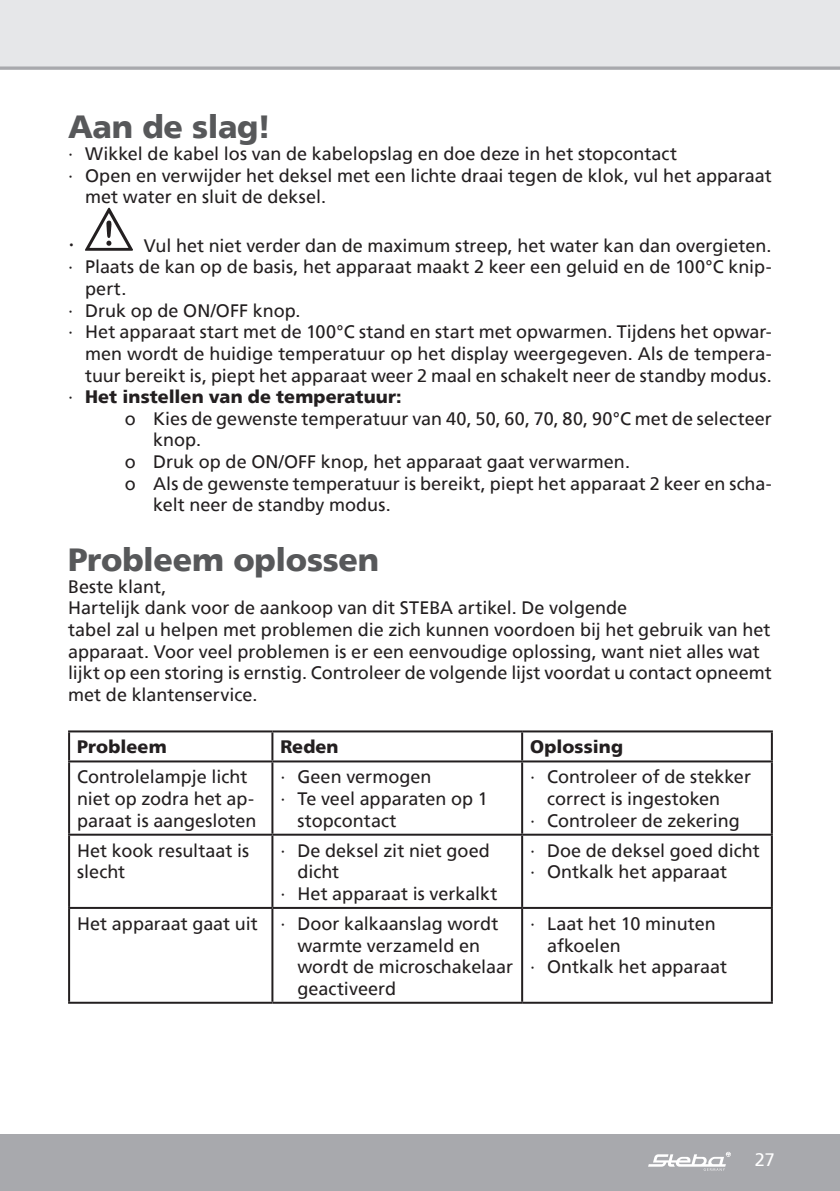
<style>
.page{position:relative;width:840px;height:1191px;background:#fff}
.page>*{position:absolute;margin:0;border:0;box-sizing:border-box;transform-origin:0 0}
.t1{font:900 32px "Frutiger";letter-spacing:-.01em;color:#57585a}
.t2{font:24px "Frutiger";color:#231f20}
.t3{font:18px/21.6px "Frutiger";color:#231f20}
.t4{font:900 18px "Frutiger";letter-spacing:.005em;color:#231f20}
.t5{font:18px "Frutiger";color:#fff}
.s1{font-weight:400}
</style>
<div class="page">
<div style="left:0;top:0;width:839px;height:68px;background:#e6e7e9"></div>
<div style="left:0;top:1134px;width:839px;height:57px;background:#a8a9ad"></div>
<svg style="left:648px;top:1151px;width:82px;height:19px"></svg>
<svg style="left:0;top:66px;width:839px;height:4px;background:#b3b4b8"></svg>
<img style="left:85px;top:208px;width:48px;height:43px">
<hr style="left:68px;top:730px;width:204px;height:2px;background:#231f20">
<hr style="left:68px;top:732px;width:2px;height:28px;background:#231f20">
<hr style="left:272px;top:730px;width:250px;height:2px;background:#231f20">
<hr style="left:271px;top:732px;width:2px;height:28px;background:#231f20">
<hr style="left:522px;top:730px;width:250px;height:2px;background:#231f20">
<hr style="left:521px;top:732px;width:2px;height:28px;background:#231f20">
<hr style="left:770px;top:732px;width:2px;height:28px;background:#231f20">
<hr style="left:68px;top:760px;width:204px;height:2px;background:#231f20">
<hr style="left:68px;top:762px;width:2px;height:71px;background:#231f20">
<hr style="left:272px;top:760px;width:250px;height:2px;background:#231f20">
<hr style="left:271px;top:762px;width:2px;height:71px;background:#231f20">
<hr style="left:522px;top:760px;width:250px;height:2px;background:#231f20">
<hr style="left:521px;top:762px;width:2px;height:71px;background:#231f20">
<hr style="left:770px;top:762px;width:2px;height:71px;background:#231f20">
<hr style="left:68px;top:833px;width:204px;height:2px;background:#231f20">
<hr style="left:68px;top:835px;width:2px;height:72px;background:#231f20">
<hr style="left:272px;top:833px;width:250px;height:2px;background:#231f20">
<hr style="left:271px;top:835px;width:2px;height:72px;background:#231f20">
<hr style="left:522px;top:833px;width:250px;height:2px;background:#231f20">
<hr style="left:521px;top:835px;width:2px;height:72px;background:#231f20">
<hr style="left:770px;top:835px;width:2px;height:72px;background:#231f20">
<hr style="left:68px;top:907px;width:204px;height:2px;background:#231f20">
<hr style="left:68px;top:909px;width:2px;height:92px;background:#231f20">
<hr style="left:272px;top:907px;width:250px;height:2px;background:#231f20">
<hr style="left:271px;top:909px;width:2px;height:92px;background:#231f20">
<hr style="left:522px;top:907px;width:250px;height:2px;background:#231f20">
<hr style="left:521px;top:909px;width:2px;height:92px;background:#231f20">
<hr style="left:770px;top:909px;width:2px;height:92px;background:#231f20">
<hr style="left:68px;top:1001px;width:204px;height:2px;background:#231f20">
<hr style="left:272px;top:1001px;width:250px;height:2px;background:#231f20">
<hr style="left:522px;top:1001px;width:250px;height:2px;background:#231f20">
<h1 class="t1" style="left:68px;top:108px;width:205px">Aan de slag!</h1>
<p class="t3" style="left:68px;top:143px;width:610px">∙ Wikkel de kabel los van de kabelopslag en doe deze in het stopcontact</p>
<p class="t3" style="left:68px;top:164px;width:704px">∙ Open en verwijder het deksel met een lichte draai tegen de klok, vul het apparaat</p>
<p class="t3" style="left:85px;top:186px;width:242px">met water en sluit de deksel.</p>
<h2 class="t2" style="left:68px;top:229px;width:8px">∙</h2>
<p class="t3" style="left:144px;top:235px;width:628px">Vul het niet verder dan de maximum streep, het water kan dan overgieten.</p>
<p class="t3" style="left:68px;top:256px;width:704px">∙ Plaats de kan op de basis, het apparaat maakt 2 keer een geluid en de 100°C knip-</p>
<p class="t3" style="left:85px;top:278px;width:43px">pert.</p>
<p class="t3" style="left:68px;top:299px;width:234px">∙ Druk op de ON/OFF knop.</p>
<p class="t3" style="left:68px;top:321px;width:704px">∙ Het apparaat start met de 100°C stand en start met opwarmen. Tijdens het opwar-</p>
<p class="t3" style="left:85px;top:343px;width:687px">men wordt de huidige temperatuur op het display weergegeven. Als de tempera-</p>
<p class="t3" style="left:85px;top:364px;width:687px">tuur bereikt is, piept het apparaat weer 2 maal en schakelt neer de standby modus.</p>
<p class="t4" style="left:68px;top:386px;width:335px"><span class="s1">∙</span> Het instellen van de temperatuur:</p>
<p class="t3" style="left:125px;top:407px;width:648px">o Kies de gewenste temperatuur van 40, 50, 60, 70, 80, 90°C met de selecteer</p>
<p class="t3" style="left:153px;top:429px;width:49px">knop.</p>
<p class="t3" style="left:125px;top:451px;width:506px">o Druk op de ON/OFF knop, het apparaat gaat verwarmen.</p>
<p class="t3" style="left:125px;top:472px;width:648px">o Als de gewenste temperatuur is bereikt, piept het apparaat 2 keer en scha-</p>
<p class="t3" style="left:153px;top:494px;width:239px">kelt neer de standby modus.</p>
<h1 class="t1" style="left:68px;top:540px;width:312px">Probleem oplossen</h1>
<p class="t3" style="left:68px;top:575px;width:704px">Beste klant,<br>Hartelijk dank voor de aankoop van dit STEBA artikel. De volgende<br>tabel zal u helpen met problemen die zich kunnen voordoen bij het gebruik van het apparaat. Voor veel problemen is er een eenvoudige oplossing, want niet alles wat lijkt op een storing is ernstig. Controleer de volgende lijst voordat u contact opneemt met de klantenservice.</p>
<p class="t4" style="left:77px;top:736px;width:91px">Probleem</p>
<p class="t4" style="left:280px;top:736px;width:60px">Reden</p>
<p class="t4" style="left:530px;top:736px;width:94px">Oplossing</p>
<p class="t3" style="left:77px;top:766px;width:181px">Controlelampje licht niet op zodra het ap&shy;paraat is aangesloten</p>
<p class="t3" style="left:280px;top:766px;width:153px">∙ Geen vermogen</p>
<p class="t3" style="left:530px;top:766px;width:222px">∙ Controleer of de stekker</p>
<p class="t3" style="left:547px;top:788px;width:174px">correct is ingestoken</p>
<p class="t3" style="left:530px;top:809px;width:211px">∙ Controleer de zekering</p>
<p class="t3" style="left:280px;top:788px;width:209px">∙ Te veel apparaten op 1</p>
<p class="t3" style="left:297px;top:809px;width:101px">stopcontact</p>
<p class="t3" style="left:77px;top:839px;width:174px">Het kook resultaat is slecht</p>
<p class="t3" style="left:280px;top:839px;width:211px">∙ De deksel zit niet goed</p>
<p class="t3" style="left:297px;top:861px;width:43px">dicht</p>
<p class="t3" style="left:280px;top:882px;width:218px">∙ Het apparaat is verkalkt</p>
<p class="t3" style="left:530px;top:839px;width:231px">∙ Doe de deksel goed dicht ∙ Ontkalk het apparaat</p>
<p class="t3" style="left:77px;top:912px;width:182px">Het apparaat gaat uit</p>
<p class="t3" style="left:297px;top:912px;width:217px;text-indent:-17px">∙ Door kalkaanslag wordt warmte verzameld en wordt de microschakelaar geactiveerd</p>
<p class="t3" style="left:530px;top:912px;width:187px">∙ Laat het 10 minuten</p>
<p class="t3" style="left:547px;top:934px;width:75px">afkoelen</p>
<p class="t3" style="left:530px;top:956px;width:198px">∙ Ontkalk het apparaat</p>
<p class="t5" style="left:754px;top:1149px;width:22px">27</p>
</div>
